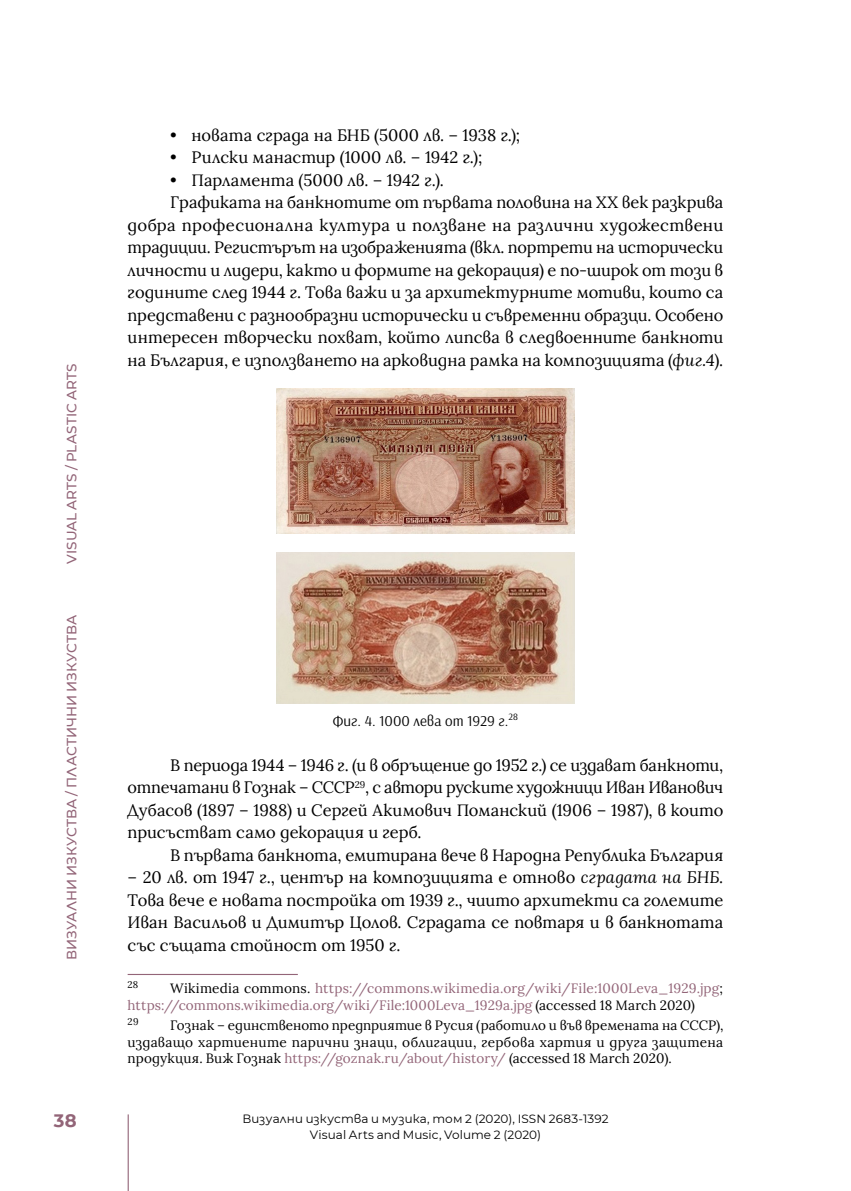
<style>
.page{position:relative;width:851px;height:1191px;background:#fff}
.page>*{position:absolute;margin:0;border:0;box-sizing:border-box;transform-origin:0 0}
.t1{font:700 18px "Montserrat";color:#936578}
.t2{font:16.5px/22.5px "Lora";color:#000;text-align:justify}
.t3{font:16.5px "Lora";letter-spacing:.02em;color:#000}
.t4{font:15px "Arsenal";letter-spacing:.005em;color:#000}
.t5{font:13.5px/16.5px "Lora";letter-spacing:.01em;color:#000;text-align:justify}
.t6{font:13.5px/16.5px "Lora";letter-spacing:.015em;color:#936578}
.t7{font:500 13.5px "Montserrat";color:#936578}
.t8{font:12px/15.8px "Montserrat";letter-spacing:.01em;color:#000;text-align:center}
.t9{font:9.6px "Lora";color:#000}
.s1{font-style:italic}
.s2{color:#000}
.s3{color:#936578}
</style>
<div class="page">
<img style="left:276px;top:388px;width:298px;height:145px">
<img style="left:276px;top:553px;width:298px;height:150px">
<hr style="left:128px;top:974px;width:170px;height:1px;background:#936578">
<hr style="left:128px;top:1114px;width:1px;height:77px;background:#936578">
<p class="t7" style="left:62px;top:563px;width:202px;rotate:-90deg">VISUAL ARTS / PLASTIC ARTS</p>
<p class="t7" style="left:62px;top:959px;width:346px;rotate:-90deg">ВИЗУАЛНИ ИЗКУСТВА / ПЛАСТИЧНИ ИЗКУСТВА</p>
<p class="t1" style="left:54px;top:1107px;width:24px">38</p>
<p class="t2" style="left:170px;top:122px;width:351px">• новата сграда на БНБ (5000 лв. – 1938 г.);</p>
<p class="t2" style="left:170px;top:145px;width:313px">• Рилски манастир (1000 лв. – 1942 г.);</p>
<p class="t2" style="left:170px;top:167px;width:275px">• Парламента (5000 лв. – 1942 г.).</p>
<p class="t2" style="left:170px;top:190px;width:554px">Графиката на банкнотите от първата половина на XX век разкрива</p>
<p class="t3" style="left:128px;top:212px;width:597px">добра професионална култура и ползване на различни художествени</p>
<p class="t2" style="left:128px;top:235px;width:597px">традиции. Регистърът на изображенията (вкл. портрети на исторически</p>
<p class="t2" style="left:128px;top:257px;width:597px">личности и лидери, както и формите на декорация) е по-широк от този в</p>
<p class="t2" style="left:128px;top:280px;width:597px">годините след 1944 г. Това важи и за архитектурните мотиви, които са</p>
<p class="t2" style="left:128px;top:302px;width:597px">представени с разнообразни исторически и съвременни образци. Особено</p>
<p class="t2" style="left:128px;top:325px;width:597px">интересен творчески похват, който липсва в следвоенните банкноти</p>
<p class="t2" style="left:128px;top:347px;width:597px">на България, е използването на арковидна рамка на композицията (<span class="s1">фиг.4</span>).</p>
<p class="t4" style="left:333px;top:710px;width:187px">Фиг. 4. 1000 лева от 1929 г.<sup>28</sup></p>
<p class="t2" style="left:128px;top:752px;width:597px;text-indent:43px">В периода 1944 – 1946 г. (и в обръщение до 1952 г.) се издават банкноти, отпечатани в Гознак – СССР<sup>29</sup>, с автори руските художници Иван Иванович Дубасов (1897 – 1988) и Сергей Акимович Поманский (1906 – 1987), в които присъстват само декорация и герб.</p>
<p class="t2" style="left:170px;top:842px;width:554px">В първата банкнота, емитирана вече в Народна Република България</p>
<p class="t2" style="left:128px;top:865px;width:597px">– 20 лв. от 1947 г., център на композицията е отново <span class="s1">сградата на БНБ</span>.<br>Това вече е новата постройка от 1939 г., чиито архитекти са големите Иван Васильов и Димитър Цолов. Сградата се повтаря и в банкнотата със същата стойност от 1950 г.</p>
<p class="t9" style="left:128px;top:977px;width:12px">28</p>
<p class="t6" style="left:128px;top:979px;width:597px;text-indent:43px"><span class="s2">Wikimedia commons.</span> https://commons.wikimedia.org/wiki/File:1000Leva_1929.jpg<span class="s2">; </span>https://commons.wikimedia.org/wiki/File:1000Leva_1929a.jpg <span class="s2">(accessed 18 March 2020)</span></p>
<p class="t9" style="left:128px;top:1014px;width:12px">29</p>
<p class="t5" style="left:128px;top:1016px;width:597px;text-indent:43px">Гознак – единственото предприятие в Русия (работило и във времената на СССР), издаващо хартиените парични знаци, облигации, гербова хартия и друга защитена продукция. Виж Гознак <span class="s3">https://goznak.ru/about/history/</span> (accessed 18 March 2020).</p>
<p class="t8" style="left:242px;top:1110px;width:368px">Визуални изкуства и музика, том 2 (2020), ISSN 2683-1392<br>Visual Arts and Music, Volume 2 (2020)</p>
</div>
